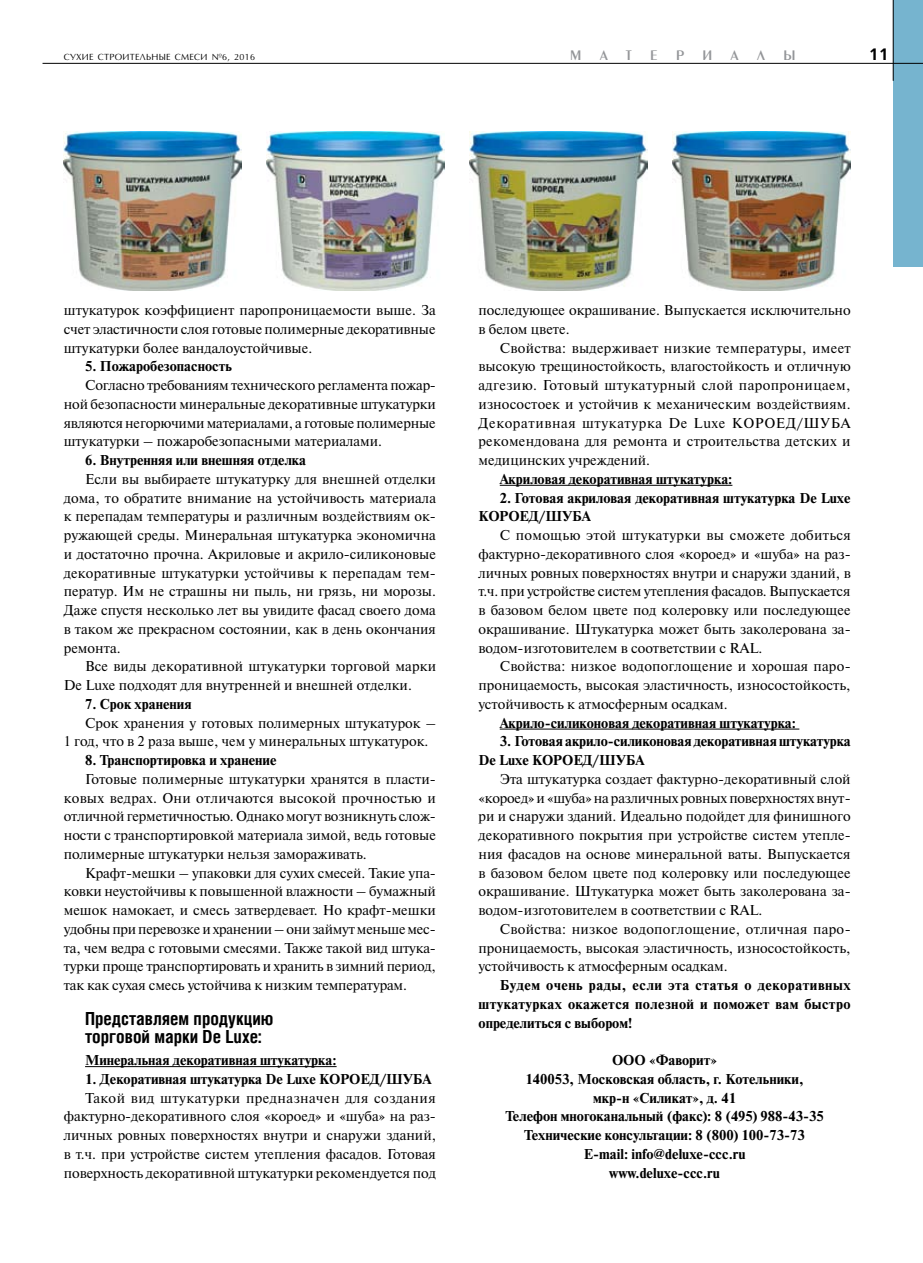
<style>
.page{position:relative;width:923px;height:1263px;background:#fff}
.page>*{position:absolute;margin:0;border:0;box-sizing:border-box;transform-origin:0 0}
.t1{font:700 18px/18.8px "Helios Cond";color:#000}
.t2{font:700 16.5px "Free Set C";color:#000}
.t3{font:14.55px "Penta Demi";color:#939598}
.t4{font:14.25px/18.8px "Newton C";color:#000;text-align:justify}
.t5{font:700 14.25px/18.8px "Newton C";color:#000}
.t6{font:9px "AG Opus";letter-spacing:.03em;color:#000}
</style>
<div class="page">
<div style="left:893px;top:0;width:30px;height:267px;background:#76b4cf"></div>
<hr style="left:85px;top:1066px;width:251px;height:1px;background:#000">
<hr style="left:500px;top:485px;width:232px;height:1px;background:#000">
<hr style="left:500px;top:729px;width:299px;height:1px;background:#000">
<img style="left:469px;top:132px;width:179px;height:159px">
<img style="left:64px;top:132px;width:178px;height:159px">
<img style="left:672px;top:132px;width:178px;height:159px">
<img style="left:267px;top:132px;width:178px;height:159px">
<hr style="left:893px;top:0;width:1px;height:81px;background:#000">
<hr style="left:43px;top:63px;width:880px;height:1px;background:#000">
<p class="t6" style="left:64px;top:51px;width:193px">СУХИЕ СТРОИТЕЛЬНЫЕ СМЕСИ №6, 2016</p>
<p class="t3" style="left:570px;top:48px;width:13px">М</p>
<p class="t3" style="left:600px;top:48px;width:34px">А Т</p>
<p class="t3" style="left:650px;top:48px;width:9px">Е</p>
<p class="t3" style="left:676px;top:48px;width:9px">Р</p>
<p class="t3" style="left:702px;top:48px;width:11px">И</p>
<p class="t3" style="left:730px;top:48px;width:10px">А</p>
<p class="t3" style="left:757px;top:48px;width:9px">Л</p>
<p class="t3" style="left:783px;top:48px;width:14px">Ы</p>
<p class="t2" style="left:868px;top:45px;width:22px">11</p>
<p class="t4" style="left:64px;top:301px;width:373px">штукатурок коэффициент паропроницаемости выше. За счет эластичности слоя готовые полимерные декоративные штукатурки более вандалоустойчивые.</p>
<p class="t5" style="left:85px;top:357px;width:148px">5. Пожаробезопасность</p>
<p class="t4" style="left:64px;top:376px;width:374px;text-indent:21px">Согласно требованиям технического регламента пожар&shy;ной безопасности минеральные декоративные штукатурки являются негорючими материалами, а готовые полимерные штукатурки – пожаробезопасными материалами.</p>
<p class="t5" style="left:85px;top:451px;width:222px">6. Внутренняя или внешняя отделка</p>
<p class="t4" style="left:64px;top:470px;width:374px;text-indent:21px">Если вы выбираете штукатурку для внешней отделки дома, то обратите внимание на устойчивость материала к перепадам температуры и различным воздействиям ок&shy;ружающей среды. Минеральная штукатурка экономична и достаточно прочна. Акриловые и акрило-силиконовые декоративные штукатурки устойчивы к перепадам тем&shy;ператур. Им не страшны ни пыль, ни грязь, ни морозы.<br>Даже спустя несколько лет вы увидите фасад своего дома в таком же прекрасном состоянии, как в день окончания ремонта.</p>
<p class="t4" style="left:64px;top:657px;width:374px;text-indent:21px">Все виды декоративной штукатурки торговой марки<br>De Luxe подходят для внутренней и внешней отделки.</p>
<p class="t5" style="left:85px;top:695px;width:108px">7. Срок хранения</p>
<p class="t4" style="left:64px;top:713px;width:374px;text-indent:21px">Срок хранения у готовых полимерных штукатурок –<br>1 год, что в 2 раза выше, чем у минеральных штукатурок.</p>
<p class="t5" style="left:85px;top:751px;width:193px">8. Транспортировка и хранение</p>
<p class="t4" style="left:64px;top:770px;width:374px;text-indent:21px">Готовые полимерные штукатурки хранятся в пласти&shy;ковых ведрах. Они отличаются высокой прочностью и отличной герметичностью. Однако могут возникнуть слож&shy;ности с транспортировкой материала зимой, ведь готовые полимерные штукатурки нельзя замораживать.</p>
<p class="t4" style="left:64px;top:863px;width:374px;text-indent:21px">Крафт-мешки – упаковки для сухих смесей. Такие упа&shy;ковки неустойчивы к повышенной влажности – бумажный мешок намокает, и смесь затвердевает. Но крафт-мешки удобны при перевозке и хранении – они займут меньше мес&shy;та, чем ведра с готовыми смесями. Также такой вид штука&shy;турки проще транспортировать и хранить в зимний период, так как сухая смесь устойчива к низким температурам.</p>
<p class="t1" style="left:85px;top:1008px;width:190px">Представляем продукцию торговой марки De Luxe:</p>
<p class="t5" style="left:85px;top:1051px;width:253px">Минеральная декоративная штукатурка:</p>
<p class="t5" style="left:85px;top:1070px;width:348px">1. Декоративная штукатурка De Luxe КОРОЕД/ШУБА</p>
<p class="t4" style="left:64px;top:1088px;width:374px;text-indent:21px">Такой вид штукатурки предназначен для создания фактурно-декоративного слоя «короед» и «шуба» на раз&shy;личных ровных поверхностях внутри и снаружи зданий, в т.ч. при устройстве систем утепления фасадов. Готовая поверхность декоративной штукатурки рекомендуется под</p>
<p class="t4" style="left:478px;top:301px;width:374px">последующее окрашивание. Выпускается исключительно в белом цвете.</p>
<p class="t4" style="left:478px;top:338px;width:374px;text-indent:21px">Свойства: выдерживает низкие температуры, имеет высокую трещиностойкость, влагостойкость и отличную адгезию. Готовый штукатурный слой паропроницаем, износостоек и устойчив к механическим воздействиям.<br>Декоративная штукатурка De Luxe КОРОЕД/ШУБА рекомендована для ремонта и строительства детских и медицинских учреждений.</p>
<p class="t5" style="left:500px;top:470px;width:234px">Акриловая декоративная штукатурка:</p>
<p class="t5" style="left:478px;top:488px;width:374px;text-indent:21px">2. Готовая акриловая декоративная штукатурка De Luxe<br>КОРОЕД/ШУБА</p>
<p class="t4" style="left:478px;top:526px;width:374px;text-indent:21px">С помощью этой штукатурки вы сможете добиться фактурно-декоративного слоя «короед» и «шуба» на раз&shy;личных ровных поверхностях внутри и снаружи зданий, в т.ч. при устройстве систем утепления фасадов. Выпускается в базовом белом цвете под колеровку или последующее окрашивание. Штукатурка может быть заколерована за&shy;водом-изготовителем в соответствии с RAL.</p>
<p class="t4" style="left:478px;top:657px;width:374px;text-align:left;text-indent:21px">Свойства: низкое водопоглощение и хорошая паро&shy;проницаемость, высокая эластичность, износостойкость, устойчивость к атмосферным осадкам.</p>
<p class="t5" style="left:500px;top:713px;width:298px">Акрило-силиконовая декоративная штукатурка:</p>
<p class="t5" style="left:478px;top:732px;width:374px;text-indent:21px">3. Готовая акрило-силиконовая декоративная штукатурка<br>De Luxe КОРОЕД/ШУБА</p>
<p class="t4" style="left:478px;top:770px;width:374px;text-indent:21px">Эта штукатурка создает фактурно-декоративный слой «короед» и «шуба» на различных ровных поверхностях внут&shy;ри и снаружи зданий. Идеально подойдет для финишного декоративного покрытия при устройстве систем утепле&shy;ния фасадов на основе минеральной ваты. Выпускается в базовом белом цвете под колеровку или последующее окрашивание. Штукатурка может быть заколерована за&shy;водом-изготовителем в соответствии с RAL.</p>
<p class="t4" style="left:478px;top:920px;width:374px;text-align:left;text-indent:21px">Свойства: низкое водопоглощение, отличная паро&shy;проницаемость, высокая эластичность, износостойкость, устойчивость к атмосферным осадкам.</p>
<p class="t5" style="left:478px;top:976px;width:374px;text-align:justify;text-indent:21px">Будем очень рады, если эта статья о декоративных штукатурках окажется полезной и поможет вам быстро определиться с выбором!</p>
<p class="t5" style="left:505px;top:1051px;width:320px;text-align:center">ООО «Фаворит»<br>140053, Московская область, г. Котельники,<br>мкр-н «Силикат», д. 41<br>Телефон многоканальный (факс): 8 (495) 988-43-35<br>Технические консультации: 8 (800) 100-73-73<br>E-mail: info@deluxe-ccc.ru<br>www.deluxe-ccc.ru</p>
</div>
